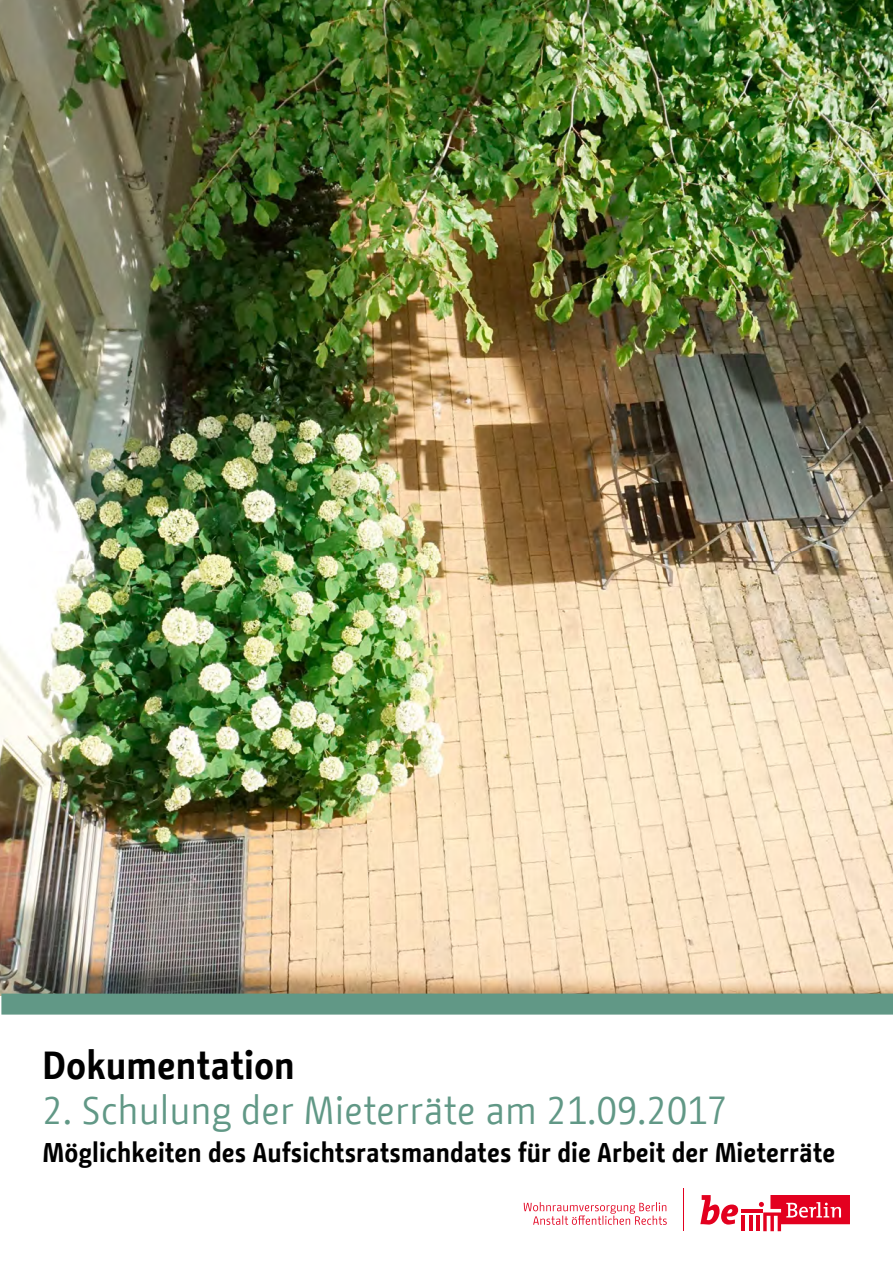
<style>
.page{position:relative;width:893px;height:1263px;background:#fff}
.page>*{position:absolute;margin:0;border:0;box-sizing:border-box;transform-origin:0 0}
._01_02_Umschlag_Unte{font:39px "BMF Change";color:#619886}
._01_01_Umschlag_Tite{font:700 39px "BMF Change";color:#000}
._01_02_Umschlag_Unte-2{font:700 27px "BMF Change";color:#000}
</style>
<div class="page">
<img style="left:0;top:0;width:893px;height:996px">
<svg style="left:700px;top:1195px;width:38px;height:29px"></svg>
<hr style="left:742px;top:1216px;width:3px;height:15px;background:#e3001f">
<hr style="left:749px;top:1216px;width:3px;height:15px;background:#e3001f">
<hr style="left:756px;top:1216px;width:3px;height:15px;background:#e3001f">
<hr style="left:742px;top:1209px;width:21px;height:3px;background:#e3001f">
<svg style="left:759px;top:1195px;width:91px;height:36px"></svg>
<hr style="left:683px;top:1189px;width:1px;height:42px;background:#e3001f">
<svg style="left:524px;top:1202px;width:143px;height:23px"></svg>
<div style="left:1px;top:993px;width:892px;height:21px;background:#619886"></div>
<p class="_01_01_Umschlag_Tite" style="left:43px;top:1037px;width:254px">Dokumentation</p>
<p class="_01_02_Umschlag_Unte" style="left:43px;top:1083px;width:687px">2. Schulung der Mieterräte am 21.09.2017</p>
<p class="_01_02_Umschlag_Unte-2" style="left:43px;top:1134px;width:794px">Möglichkeiten des Aufsichtsratsmandates für die Arbeit der Mieterräte</p>
</div>
